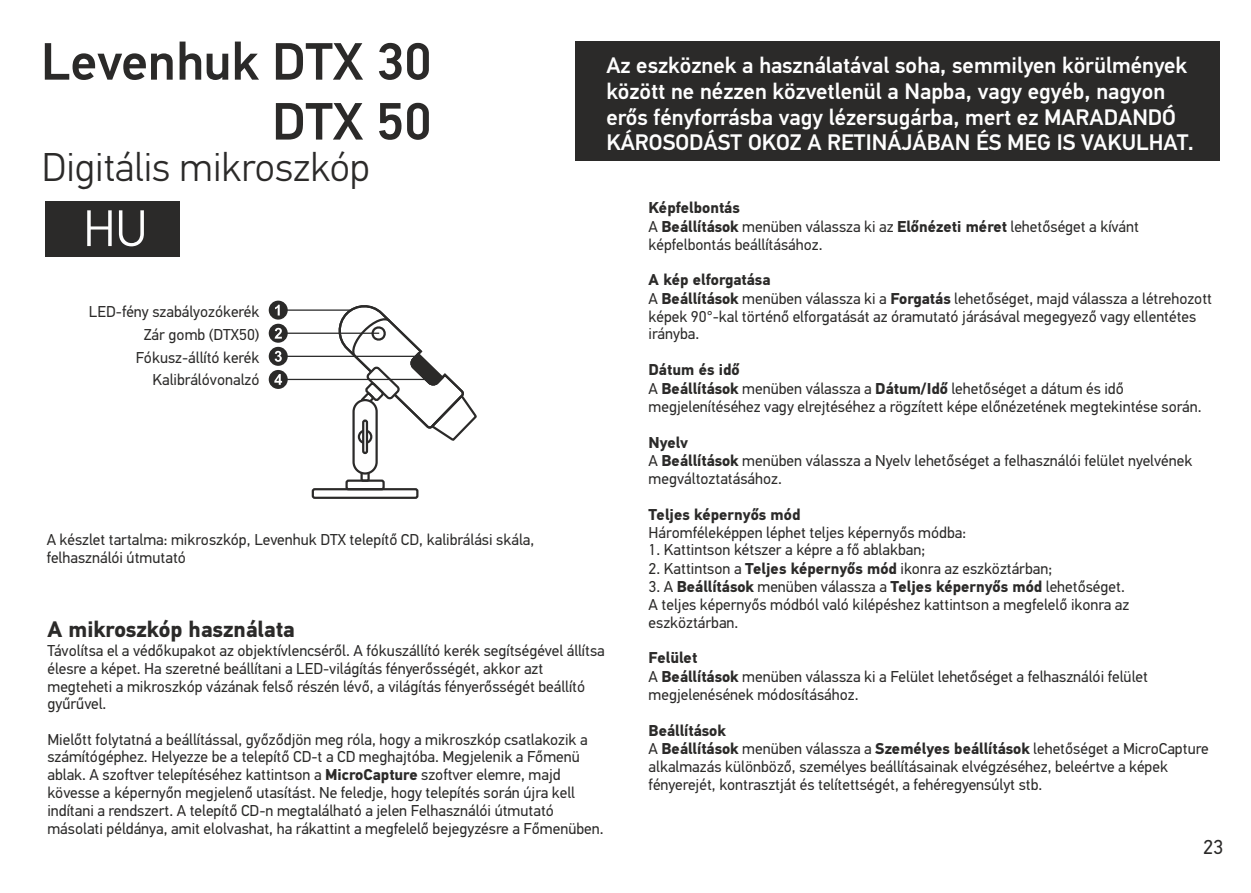
<style>
.page{position:relative;width:1251px;height:893px;background:#fff}
.page>*{position:absolute;margin:0;border:0;box-sizing:border-box;transform-origin:0 0}
.t1{font:500 52.43px/59.9px "PF Din Text Pro";color:#2b2a29;text-align:right}
.t2{font:300 51.3px "PF Din Text Pro";color:#fefefe}
.t3{font:300 40.27px "PF Din Text Pro";color:#2b2a29}
.t4{font:500 22.5px/25.7px "PF Din Text Pro";color:#fefefe}
.t5{font:700 22.5px "PF Din Text Pro";color:#2b2a29}
.t6{font:20.25px "PF Din Text Pro";color:#2b2a29}
.t7{font:15.75px/18.2px "PF Din Text Pro";color:#2b2a29}
.t8{font:700 15.75px "PF Din Text Pro";color:#2b2a29}
.s1{font-weight:700}
</style>
<div class="page">
<div style="left:575px;top:42px;width:644px;height:119px;background:#2b2a29"></div>
<div style="left:45px;top:201px;width:134px;height:56px;background:#2b2a29"></div>
<svg style="left:337px;top:305px;width:140px;height:138px"></svg>
<div style="left:360px;top:469px;width:9px;height:13px;border:2px solid #2b2a29;border-radius:2px"></div>
<div style="left:352px;top:399px;width:25px;height:76px;background:#fefefe;border:2px solid #2b2a29;border-radius:12px"></div>
<svg style="left:358px;top:429px;width:14px;height:15px"></svg>
<svg style="left:362px;top:419px;width:6px;height:35px"></svg>
<div style="left:345px;top:479px;width:39px;height:11px;border:2px solid #2b2a29;border-radius:2px"></div>
<div style="left:311px;top:488px;width:107px;height:11px;border:2px solid #2b2a29;border-radius:2px"></div>
<svg style="left:269px;top:301px;width:19px;height:88px"></svg>
<hr style="left:286px;top:379px;width:150px;height:1px;background:#2a2a2a">
<hr style="left:286px;top:356px;width:132px;height:1px;background:#2a2a2a">
<hr style="left:286px;top:333px;width:93px;height:1px;background:#2a2a2a">
<hr style="left:286px;top:309px;width:65px;height:2px;background:#2a2a2a">
<h1 class="t1" style="left:41px;top:37px;width:392px">Levenhuk DTX 30<br>DTX 50</h1>
<h3 class="t4" style="left:606px;top:55px;width:589px">Az eszköznek a használatával soha, semmilyen körülmények között ne nézzen közvetlenül a Napba, vagy egyéb, nagyon erős fényforrásba vagy lézersugárba, mert ez MARADANDÓ KÁROSODÁST OKOZ A RETINÁJÁBAN ÉS MEG IS VAKULHAT.</h3>
<h3 class="t3" style="left:42px;top:151px;width:330px">Digitális mikroszkóp</h3>
<h2 class="t2" style="left:83px;top:208px;width:65px">HU</h2>
<p class="t7" style="left:648px;top:200px;width:492px"><span class="s1">Képfelbontás<br></span>A <span class="s1">Beállítások</span> menüben válassza ki az <span class="s1">Előnézeti méret</span> lehetőséget a kívánt képfelbontás beállításához.</p>
<p class="t7" style="left:648px;top:272px;width:565px"><span class="s1">A kép elforgatása<br></span>A <span class="s1">Beállítások</span> menüben válassza ki a <span class="s1">Forgatás</span> lehetőséget, majd válassza a létrehozott képek 90°-kal történő elforgatását az óramutató járásával megegyező vagy ellentétes irányba.</p>
<p class="t7" style="left:648px;top:362px;width:554px"><span class="s1">Dátum és idő<br></span>A <span class="s1">Beállítások</span> menüben válassza a <span class="s1">Dátum/Idő</span> lehetőséget a dátum és idő megjelenítéséhez vagy elrejtéséhez a rögzített képe előnézetének megtekintése során.</p>
<p class="t7" style="left:648px;top:434px;width:545px"><span class="s1">Nyelv<br></span>A <span class="s1">Beállítások</span> menüben válassza a Nyelv lehetőséget a felhasználói felület nyelvének megváltoztatásához.</p>
<p class="t8" style="left:648px;top:508px;width:153px">Teljes képernyős mód</p>
<p class="t7" style="left:648px;top:525px;width:319px">Háromféleképpen léphet teljes képernyős módba:</p>
<p class="t7" style="left:648px;top:542px;width:278px">1. Kattintson kétszer a képre a fő ablakban;</p>
<p class="t7" style="left:648px;top:560px;width:405px">2. Kattintson a <span class="s1">Teljes képernyős mód</span> ikonra az eszköztárban;</p>
<p class="t7" style="left:648px;top:579px;width:482px">3. A <span class="s1">Beállítások</span> menüben válassza a <span class="s1">Teljes képernyős mód</span> lehetőséget.<br>A teljes képernyős módból való kilépéshez kattintson a megfelelő ikonra az eszköztárban.</p>
<p class="t7" style="left:648px;top:650px;width:500px"><span class="s1">Felület<br></span>A <span class="s1">Beállítások</span> menüben válassza ki a Felület lehetőséget a felhasználói felület megjelenésének módosításához.</p>
<p class="t7" style="left:648px;top:723px;width:561px"><span class="s1">Beállítások<br></span>A <span class="s1">Beállítások</span> menüben válassza a <span class="s1">Személyes beállítások</span> lehetőséget a MicroCapture alkalmazás különböző, személyes beállításainak elvégzéséhez, beleértve a képek fényerejét, kontrasztját és telítettségét, a fehéregyensúlyt stb.</p>
<p class="t7" style="left:89px;top:302px;width:172px;line-height:22.5px;text-align:right">LED-fény szabályozókerék<br>Zár gomb (DTX50)<br>Fókusz-állító kerék<br>Kalibrálóvonalzó</p>
<p class="t7" style="left:47px;top:532px;width:489px;line-height:17.6px">A készlet tartalma: mikroszkóp, Levenhuk DTX telepítő CD, kalibrálási skála, felhasználói útmutató</p>
<h3 class="t5" style="left:47px;top:620px;width:249px">A mikroszkóp használata</h3>
<p class="t7" style="left:47px;top:644px;width:558px;line-height:17.6px">Távolítsa el a védőkupakot az objektívlencséről. A fókuszállító kerék segítségével állítsa élesre a képet. Ha szeretné beállítani a LED-világítás fényerősségét, akkor azt megteheti a mikroszkóp vázának felső részén lévő, a világítás fényerősségét beállító gyűrűvel.</p>
<p class="t7" style="left:47px;top:732px;width:557px">Mielőtt folytatná a beállítással, győződjön meg róla, hogy a mikroszkóp csatlakozik a számítógéphez. Helyezze be a telepítő CD-t a CD meghajtóba. Megjelenik a Főmenü ablak. A szoftver telepítéséhez kattintson a <span class="s1">MicroCapture</span> szoftver elemre, majd kövesse a képernyőn megjelenő utasítást. Ne feledje, hogy telepítés során újra kell indítani a rendszert. A telepítő CD-n megtalálható a jelen Felhasználói útmutató másolati példánya, amit elolvashat, ha rákattint a megfelelő bejegyzésre a Főmenüben.</p>
<p class="t6" style="left:1202px;top:839px;width:22px">23</p>
</div>
